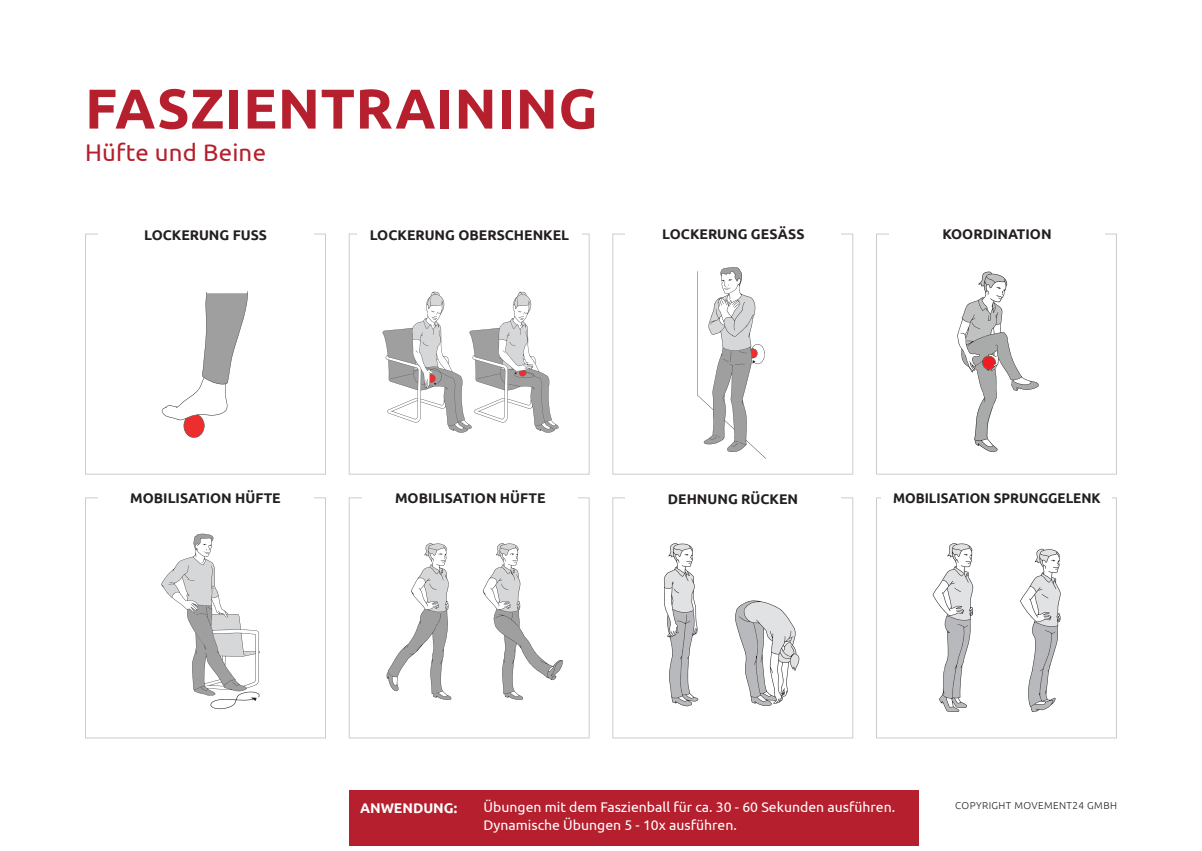
<style>
.page{position:relative;width:1202px;height:851px;background:#fff}
.page>*{position:absolute;margin:0;border:0;box-sizing:border-box;transform-origin:0 0}
.t1{font:700 56px "Ubuntu";letter-spacing:.01em;color:#b61f2d}
.t2{font:24px "Ubuntu";letter-spacing:.01em;color:#b61f2d}
.t3{font:700 14px "Ubuntu";color:#231f20}
.t4{font:14px "Ubuntu";color:#fff}
.t5{font:700 14px "Ubuntu";color:#231f20;scale:.96 1}
.t6{font:700 14px "Ubuntu";color:#fff}
.t7{font:300 10px "Ubuntu";letter-spacing:.04em;color:#231f20}
</style>
<div class="page">
<svg style="left:85px;top:233px;width:241px;height:241px"></svg>
<svg style="left:85px;top:497px;width:241px;height:241px"></svg>
<svg style="left:349px;top:233px;width:241px;height:241px"></svg>
<svg style="left:349px;top:497px;width:241px;height:241px"></svg>
<svg style="left:612px;top:233px;width:241px;height:241px"></svg>
<svg style="left:612px;top:497px;width:241px;height:241px"></svg>
<svg style="left:876px;top:233px;width:241px;height:241px"></svg>
<svg style="left:876px;top:497px;width:241px;height:241px"></svg>
<div style="left:349px;top:790px;width:569px;height:55px;background:#b61f2d"></div>
<div style="left:98px;top:224px;width:215px;height:21px;background:#fff"></div>
<div style="left:98px;top:492px;width:215px;height:10px;background:#fff"></div>
<div style="left:363px;top:492px;width:215px;height:10px;background:#fff"></div>
<div style="left:625px;top:491px;width:216px;height:14px;background:#fff"></div>
<div style="left:882px;top:488px;width:230px;height:19px;background:#fff"></div>
<div style="left:626px;top:228px;width:215px;height:10px;background:#fff"></div>
<div style="left:889px;top:228px;width:216px;height:10px;background:#fff"></div>
<div style="left:357px;top:224px;width:225px;height:21px;background:#fff"></div>
<svg style="left:132px;top:533px;width:128px;height:176px"></svg>
<svg style="left:162px;top:291px;width:86px;height:148px"></svg>
<svg style="left:382px;top:292px;width:177px;height:141px"></svg>
<svg style="left:697px;top:267px;width:69px;height:191px"></svg>
<svg style="left:957px;top:271px;width:82px;height:181px"></svg>
<svg style="left:387px;top:543px;width:176px;height:156px"></svg>
<svg style="left:735px;top:600px;width:64px;height:105px"></svg>
<svg style="left:664px;top:543px;width:34px;height:163px"></svg>
<svg style="left:933px;top:543px;width:40px;height:168px"></svg>
<svg style="left:1020px;top:548px;width:41px;height:163px"></svg>
<h1 class="t1" style="left:85px;top:75px;width:514px">FASZIENTRAINING</h1>
<h2 class="t2" style="left:85px;top:138px;width:183px">Hüfte und Beine</h2>
<p class="t3" style="left:144px;top:227px;width:124px">LOCKERUNG FUSS</p>
<p class="t3" style="left:370px;top:226px;width:201px">LOCKERUNG OBERSCHENKEL</p>
<p class="t3" style="left:662px;top:225px;width:144px">LOCKERUNG GESÄSS</p>
<p class="t3" style="left:942px;top:225px;width:111px">KOORDINATION</p>
<p class="t3" style="left:130px;top:489px;width:152px">MOBILISATION HÜFTE</p>
<p class="t3" style="left:395px;top:489px;width:152px">MOBILISATION HÜFTE</p>
<p class="t3" style="left:668px;top:490px;width:132px">DEHNUNG RÜCKEN</p>
<p class="t5" style="left:893px;top:489px;width:218px">MOBILISATION SPRUNGGELENK</p>
<p class="t6" style="left:360px;top:798px;width:99px">ANWENDUNG:</p>
<p class="t4" style="left:484px;top:798px;width:413px">Übungen mit dem Faszienball für ca. 30 - 60 Sekunden ausführen.</p>
<p class="t7" style="left:955px;top:799px;width:163px">COPYRIGHT MOVEMENT24 GMBH</p>
<p class="t4" style="left:484px;top:816px;width:255px">Dynamische Übungen 5 - 10x ausführen.</p>
</div>
